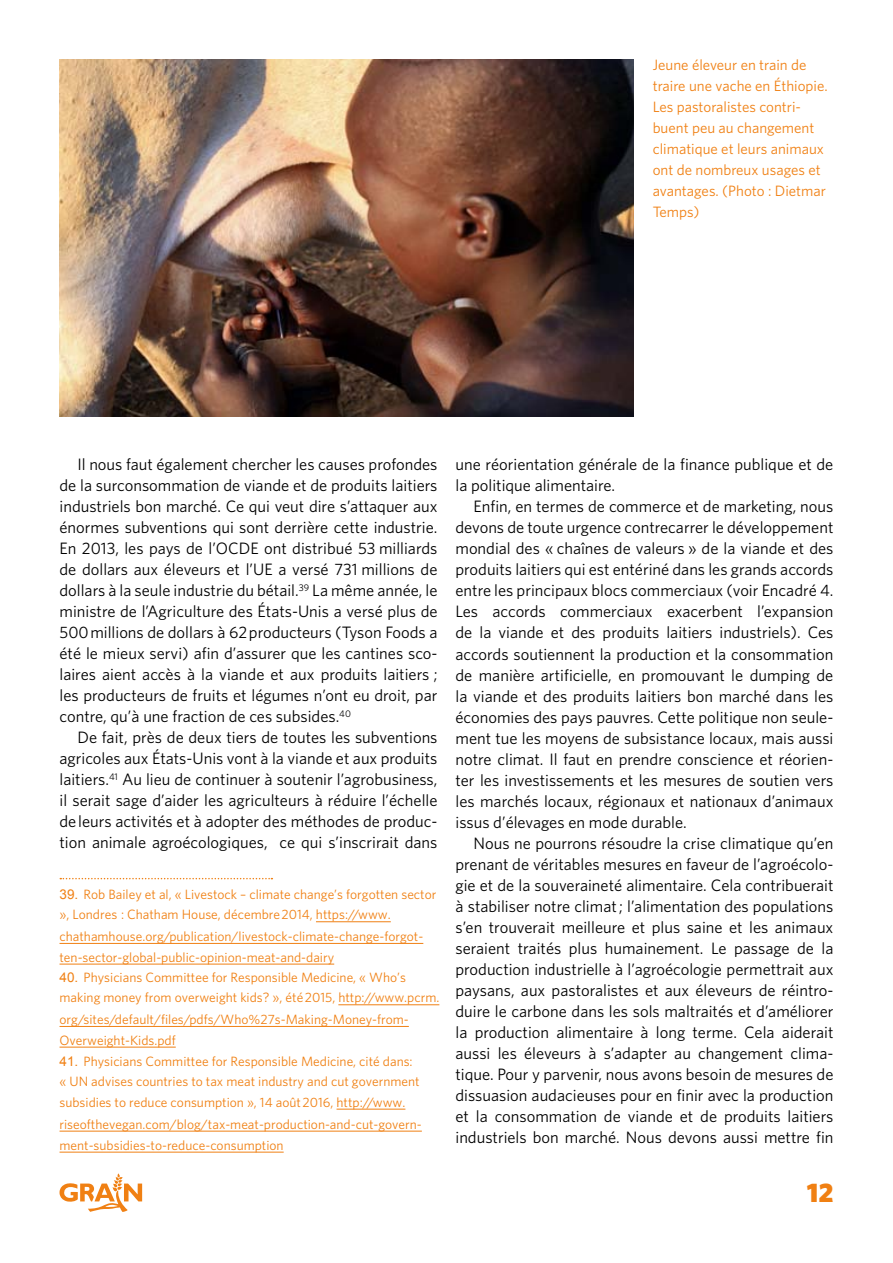
<style>
.page{position:relative;width:893px;height:1263px;background:#fff}
.page>*{position:absolute;margin:0;border:0;box-sizing:border-box;transform-origin:0 0}
.t1{font:900 27px "Whitney";color:#f08013}
.Footnote{font:16.5px/21px "Whitney";color:#000;text-align:justify}
.Photo_caption{font:15px/21px "Whitney";color:#f08013}
.Footnote-2{font:13.5px/21px "Whitney";color:#f08013}
.s1{font-family:"Arial"}
</style>
<div class="page">
<svg style="left:60px;top:1173px;width:82px;height:39px"></svg>
<svg style="left:60px;top:878px;width:212px;height:1px"></svg>
<img style="left:60px;top:60px;width:574px;height:357px">
<hr style="left:316px;top:921px;width:75px;height:1px;background:#f08013">
<hr style="left:60px;top:943px;width:363px;height:1px;background:#f08013">
<hr style="left:60px;top:964px;width:274px;height:1px;background:#f08013">
<hr style="left:338px;top:1004px;width:101px;height:1px;background:#f08013">
<hr style="left:60px;top:1026px;width:349px;height:1px;background:#f08013">
<hr style="left:60px;top:1047px;width:116px;height:1px;background:#f08013">
<hr style="left:337px;top:1109px;width:68px;height:1px;background:#f08013">
<hr style="left:60px;top:1131px;width:362px;height:1px;background:#f08013">
<hr style="left:60px;top:1152px;width:224px;height:1px;background:#f08013">
<p class="Photo_caption" style="left:653px;top:54px;width:176px">Jeune éleveur en train de traire une vache en Éthiopie.<br>Les pastoralistes contri&shy;buent peu au changement climatique et leurs animaux ont de nombreux usages et avantages. (Photo : Dietmar<br>Temps)</p>
<p class="Footnote" style="left:60px;top:454px;width:379px;text-indent:18px">Il nous faut également chercher les causes profondes de la surconsommation de viande et de produits laitiers industriels bon marché. Ce qui veut dire s’attaquer aux énormes subventions qui sont derrière cette industrie.<br>En 2013, les pays de l’OCDE ont distribué 53 milliards de dollars aux éleveurs et l’UE a versé 731 millions de dollars à la seule industrie du bétail.<sup>39</sup> La même année, le ministre de l’Agriculture des États-Unis a versé plus de 500 millions de dollars à 62 producteurs (Tyson Foods a été le mieux servi) afin d’assurer que les cantines sco&shy;laires aient accès à la viande et aux produits laitiers ; les producteurs de fruits et légumes n’ont eu droit, par contre, qu’à une fraction de ces subsides.<sup>40</sup></p>
<p class="Footnote" style="left:60px;top:727px;width:379px;text-indent:18px">De fait, près de deux tiers de toutes les subventions agricoles aux États-Unis vont à la viande et aux produits laitiers.<sup>41</sup> Au lieu de continuer à soutenir l’agrobusiness, il serait sage d’aider les agriculteurs à réduire l’échelle de leurs activités et à adopter des méthodes de produc&shy;tion animale agroécologiques, ce qui s’inscrirait dans</p>
<p class="Footnote-2" style="left:60px;top:883px;width:378px"><span class="s1">39.</span> Rob Bailey et al, « Livestock – climate change’s forgotten sector », Londres : Chatham House, décembre 2014, https://www. chathamhouse.org/publication/livestock-climate-change-forgot&shy;ten-sector-global-public-opinion-meat-and-dairy</p>
<p class="Footnote-2" style="left:60px;top:966px;width:381px"><span class="s1">40.</span> Physicians Committee for Responsible Medicine, « Who’s making money from overweight kids? », été 2015, http://www.pcrm. org/sites/default/files/pdfs/Who%27s-Making-Money-from-Overweight-Kids.pdf</p>
<p class="Footnote-2" style="left:60px;top:1050px;width:364px"><span class="s1">41.</span> Physicians Committee for Responsible Medicine, cité dans: « UN advises countries to tax meat industry and cut government subsidies to reduce consumption », 14 août 2016, http://www. riseofthevegan.com/blog/tax-meat-production-and-cut-govern&shy;ment-subsidies-to-reduce-consumption</p>
<p class="Footnote" style="left:455px;top:454px;width:379px">une réorientation générale de la finance publique et de la politique alimentaire.</p>
<p class="Footnote" style="left:455px;top:496px;width:379px;text-indent:18px">Enfin, en termes de commerce et de marketing, nous devons de toute urgence contrecarrer le développement mondial des « chaînes de valeurs » de la viande et des produits laitiers qui est entériné dans les grands accords entre les principaux blocs commerciaux (voir Encadré 4.<br>Les accords commerciaux exacerbent l’expansion de la viande et des produits laitiers industriels). Ces accords soutiennent la production et la consommation de manière artificielle, en promouvant le dumping de la viande et des produits laitiers bon marché dans les économies des pays pauvres. Cette politique non seule&shy;ment tue les moyens de subsistance locaux, mais aussi notre climat. Il faut en prendre conscience et réorien&shy;ter les investissements et les mesures de soutien vers les marchés locaux, régionaux et nationaux d’animaux issus d’élevages en mode durable.</p>
<p class="Footnote" style="left:455px;top:832px;width:379px;text-indent:18px">Nous ne pourrons résoudre la crise climatique qu’en prenant de véritables mesures en faveur de l’agroécolo&shy;gie et de la souveraineté alimentaire. Cela contribuerait à stabiliser notre climat ; l’alimentation des populations s’en trouverait meilleure et plus saine et les animaux seraient traités plus humainement. Le passage de la production industrielle à l’agroécologie permettrait aux paysans, aux pastoralistes et aux éleveurs de réintro&shy;duire le carbone dans les sols maltraités et d’améliorer la production alimentaire à long terme. Cela aiderait aussi les éleveurs à s’adapter au changement clima&shy;tique. Pour y parvenir, nous avons besoin de mesures de dissuasion audacieuses pour en finir avec la production et la consommation de viande et de produits laitiers industriels bon marché. Nous devons aussi mettre fin</p>
<h1 class="t1" style="left:807px;top:1176px;width:28px">12</h1>
</div>
